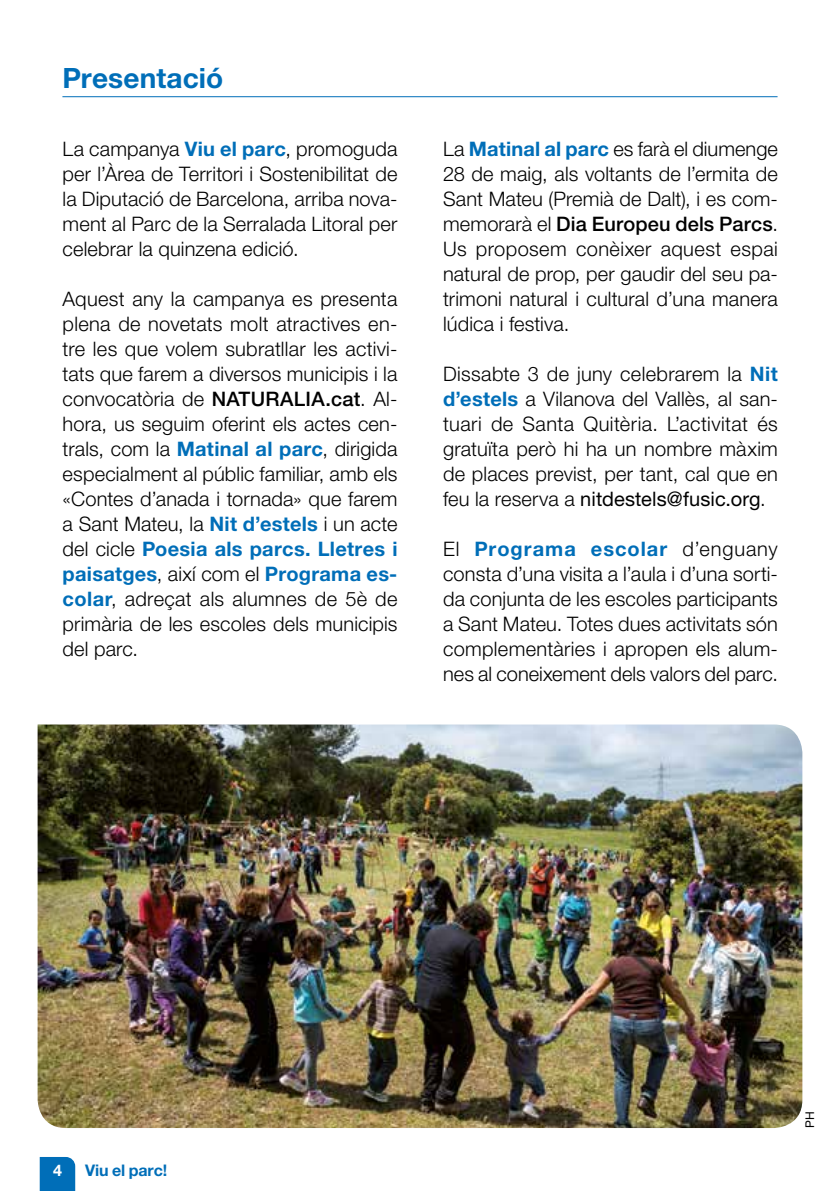
<style>
.page{position:relative;width:840px;height:1191px;background:#fff}
.page>*{position:absolute;margin:0;border:0;box-sizing:border-box;transform-origin:0 0}
.t1{font:700 28px "Helvetica Neue LT Std";letter-spacing:.005em;color:#006eb8}
.t2{font:300 20px/25px "Helvetica Neue LT Std";letter-spacing:.01em;color:#000;text-align:justify}
.t3{font:700 16px "Helvetica Neue LT Std";letter-spacing:-.01em;color:#006eb8}
.t4{font:700 16px "Helvetica Neue LT Std";color:#fff}
.t5{font:12px "Helvetica Neue LT Std";color:#000}
.s1{font-weight:700;color:#006eb8}
.s2{font-weight:500}
.s3{font-weight:400}
</style>
<div class="page">
<svg style="left:40px;top:1157px;width:35px;height:34px"></svg>
<img style="left:38px;top:724px;width:763px;height:404px">
<hr style="left:62px;top:96px;width:715px;height:1px;background:#006eb8">
<h1 class="t1" style="left:62px;top:61px;width:162px">Presentació</h1>
<p class="t2" style="left:63px;top:136px;width:336px">La campanya <span class="s1">Viu el parc</span>, promoguda per l’Àrea de Territori i Sostenibilitat de la Diputació de Barcelona, arriba nova&shy;ment al Parc de la Serralada Litoral per celebrar la quinzena edició.</p>
<p class="t2" style="left:63px;top:286px;width:336px">Aquest any la campanya es presenta plena de novetats molt atractives en&shy;tre les que volem subratllar les activi&shy;tats que farem a diversos municipis i la convocatòria de <span class="s2">NATURALIA.cat</span>. Al&shy;hora, us seguim oferint els actes cen&shy;trals, com la <span class="s1">Matinal al parc</span>, dirigida especialment al públic familiar, amb els «Contes d’anada i tornada» que farem a Sant Mateu, la <span class="s1">Nit d’estels</span> i un acte del cicle <span class="s1">Poesia als parcs. Lletres i paisatges</span>, així com el <span class="s1">Programa es&shy;colar</span>, adreçat als alumnes de 5è de primària de les escoles dels municipis del parc.</p>
<p class="t2" style="left:443px;top:136px;width:336px">La <span class="s1">Matinal al parc</span> es farà el diumenge 28 de maig, als voltants de l’ermita de Sant Mateu (Premià de Dalt), i es com&shy;memorarà el <span class="s2">Dia Europeu dels Parcs</span>.<br>Us proposem conèixer aquest espai natural de prop, per gaudir del seu pa&shy;trimoni natural i cultural d’una manera lúdica i festiva.</p>
<p class="t2" style="left:443px;top:361px;width:336px;text-align:left">Dissabte 3 de juny celebrarem la <span class="s1">Nit d’estels</span> a Vilanova del Vallès, al san&shy;tuari de Santa Quitèria. L’activitat és gratuïta però hi ha un nombre màxim de places previst, per tant, cal que en feu la reserva a <span class="s3">nitdestels@fusic.org</span>.</p>
<p class="t2" style="left:443px;top:536px;width:336px">El <span class="s1">Programa escolar</span> d’enguany consta d’una visita a l’aula i d’una sorti&shy;da conjunta de les escoles participants a Sant Mateu. Totes dues activitats són complementàries i apropen els alum&shy;nes al coneixement dels valors del parc.</p>
<p class="t4" style="left:53px;top:1160px;width:10px">4</p>
<p class="t3" style="left:85px;top:1160px;width:83px">Viu el parc!</p>
<p class="t5" style="left:802px;top:1128px;width:18px;rotate:-90deg">PH</p>
</div>
